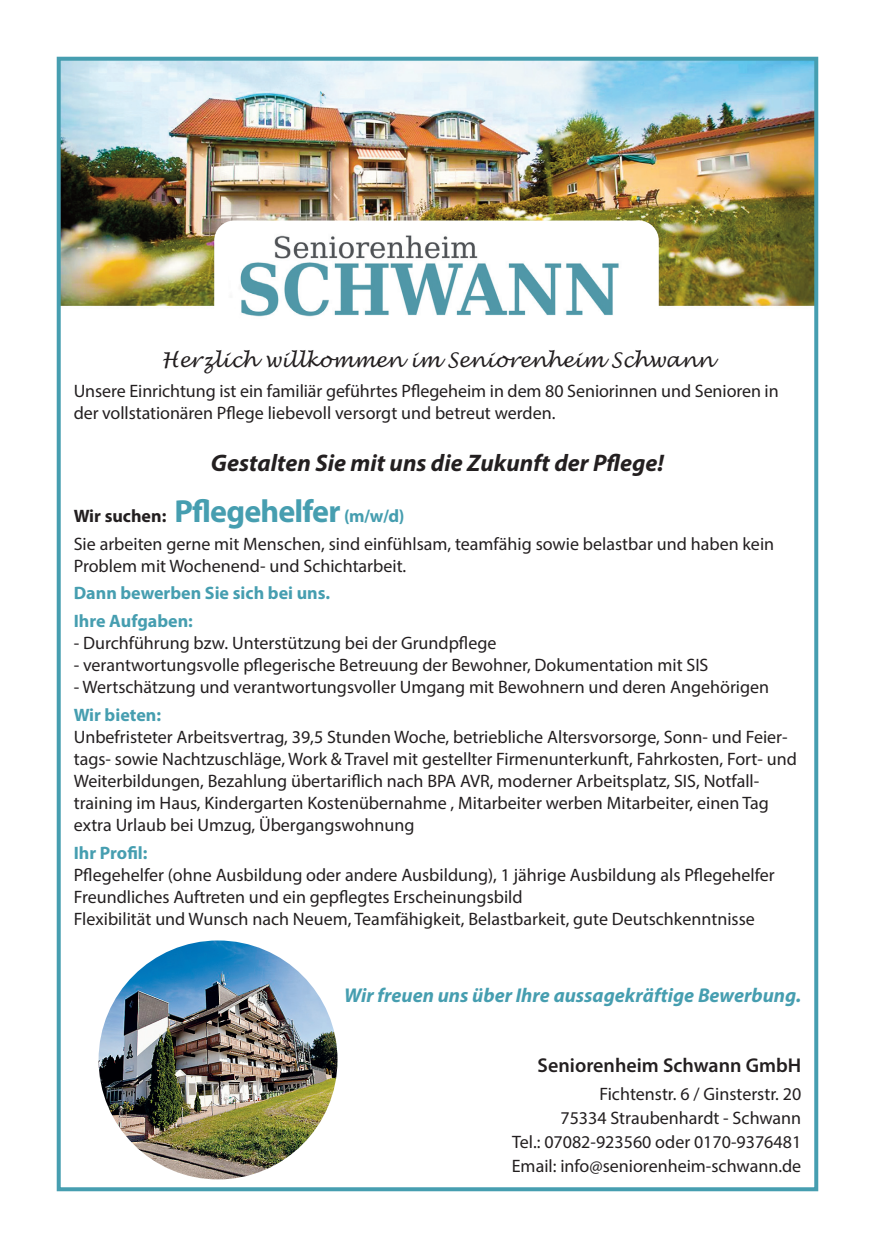
<style>
.page{position:relative;width:875px;height:1248px;background:#fff}
.page>*{position:absolute;margin:0;border:0;box-sizing:border-box;transform-origin:0 0}
.t1{font:700 32px "Myriad Pro";letter-spacing:-.025em;color:#469eb0}
.t2{font:italic 700 24px "Myriad Pro";color:#231f20}
.t3{font:italic 700 20px "Myriad Pro";color:#469eb0}
.t4{font:italic 20px "Lucida Handwriting";color:#231f20}
.t5{font:600 20px "Myriad Pro";color:#231f20}
.t6{font:18px/22px "Myriad Pro";color:#231f20}
.t7{font:700 18px "Myriad Pro";color:#469eb0}
.s1{font-size:18px;color:#231f20}
.s2{font-size:18px}
</style>
<div class="page">
<img style="left:62px;top:62px;width:751px;height:244px">
<div style="left:57px;top:57px;width:761px;height:1134px;border:4px solid #469eb0"></div>
<img style="left:99px;top:940px;width:238px;height:239px;border-radius:50%">
<div style="left:214px;top:220px;width:444px;height:115px;background:#fff;border-radius:20px"></div>
<img style="left:239px;top:235px;width:380px;height:82px">
<p class="t4" style="left:161px;top:348px;width:553px">Herzlich willkommen im Seniorenheim Schwann</p>
<p class="t6" style="left:74px;top:382px;width:706px">Unsere Einrichtung ist ein familiär geführtes Pflegeheim in dem 80 Seniorinnen und Senioren in der vollstationären Pflege liebevoll versorgt und betreut werden.</p>
<p class="t2" style="left:211px;top:453px;width:454px">Gestalten Sie mit uns die Zukunft der Pflege!</p>
<p class="t1" style="left:74px;top:499px;width:332px"><span class="s1">Wir suchen:</span> Pflegehelfer <span class="s2">(m/w/d)</span></p>
<p class="t6" style="left:74px;top:534px;width:702px">Sie arbeiten gerne mit Menschen, sind einfühlsam, teamfähig sowie belastbar und haben kein<br>Problem mit Wochenend- und Schichtarbeit.</p>
<p class="t7" style="left:74px;top:586px;width:258px">Dann bewerben Sie sich bei uns.</p>
<p class="t7" style="left:74px;top:614px;width:121px">Ihre Aufgaben:</p>
<p class="t6" style="left:74px;top:633px;width:424px">- Durchführung bzw. Unterstützung bei der Grundpflege</p>
<p class="t6" style="left:74px;top:655px;width:636px">- verantwortungsvolle pflegerische Betreuung der Bewohner, Dokumentation mit SIS</p>
<p class="t6" style="left:74px;top:677px;width:697px">- Wertschätzung und verantwortungsvoller Umgang mit Bewohnern und deren Angehörigen</p>
<p class="t7" style="left:74px;top:708px;width:89px">Wir bieten:</p>
<p class="t6" style="left:74px;top:727px;width:724px">Unbefristeter Arbeitsvertrag, 39,5 Stunden Woche, betriebliche Altersvorsorge, Sonn- und Feier&shy;tags- sowie Nachtzuschläge, Work &amp; Travel mit gestellter Firmenunterkunft, Fahrkosten, Fort- und Weiterbildungen, Bezahlung übertariflich nach BPA AVR, moderner Arbeitsplatz, SIS, Notfall&shy;training im Haus, Kindergarten Kostenübernahme , Mitarbeiter werben Mitarbeiter, einen Tag extra Urlaub bei Umzug, Übergangswohnung</p>
<p class="t7" style="left:74px;top:845px;width:75px">Ihr Profil:</p>
<p class="t6" style="left:74px;top:865px;width:702px">Pflegehelfer (ohne Ausbildung oder andere Ausbildung), 1 jährige Ausbildung als Pflegehelfer</p>
<p class="t6" style="left:74px;top:887px;width:450px">Freundliches Auftreten und ein gepflegtes Erscheinungsbild</p>
<p class="t6" style="left:74px;top:909px;width:682px">Flexibilität und Wunsch nach Neuem, Teamfähigkeit, Belastbarkeit, gute Deutschkenntnisse</p>
<p class="t3" style="left:344px;top:988px;width:458px">Wir freuen uns über Ihre aussagekräftige Bewerbung.</p>
<p class="t5" style="left:537px;top:1053px;width:265px">Seniorenheim Schwann GmbH</p>
<p class="t6" style="left:599px;top:1084px;width:203px">Fichtenstr. 6 / Ginsterstr. 20</p>
<p class="t6" style="left:560px;top:1108px;width:242px">75334 Straubenhardt - Schwann</p>
<p class="t6" style="left:512px;top:1132px;width:290px">Tel.: 07082-923560 oder 0170-9376481</p>
<p class="t6" style="left:511px;top:1156px;width:291px">Email: info@seniorenheim-schwann.de</p>
</div>
